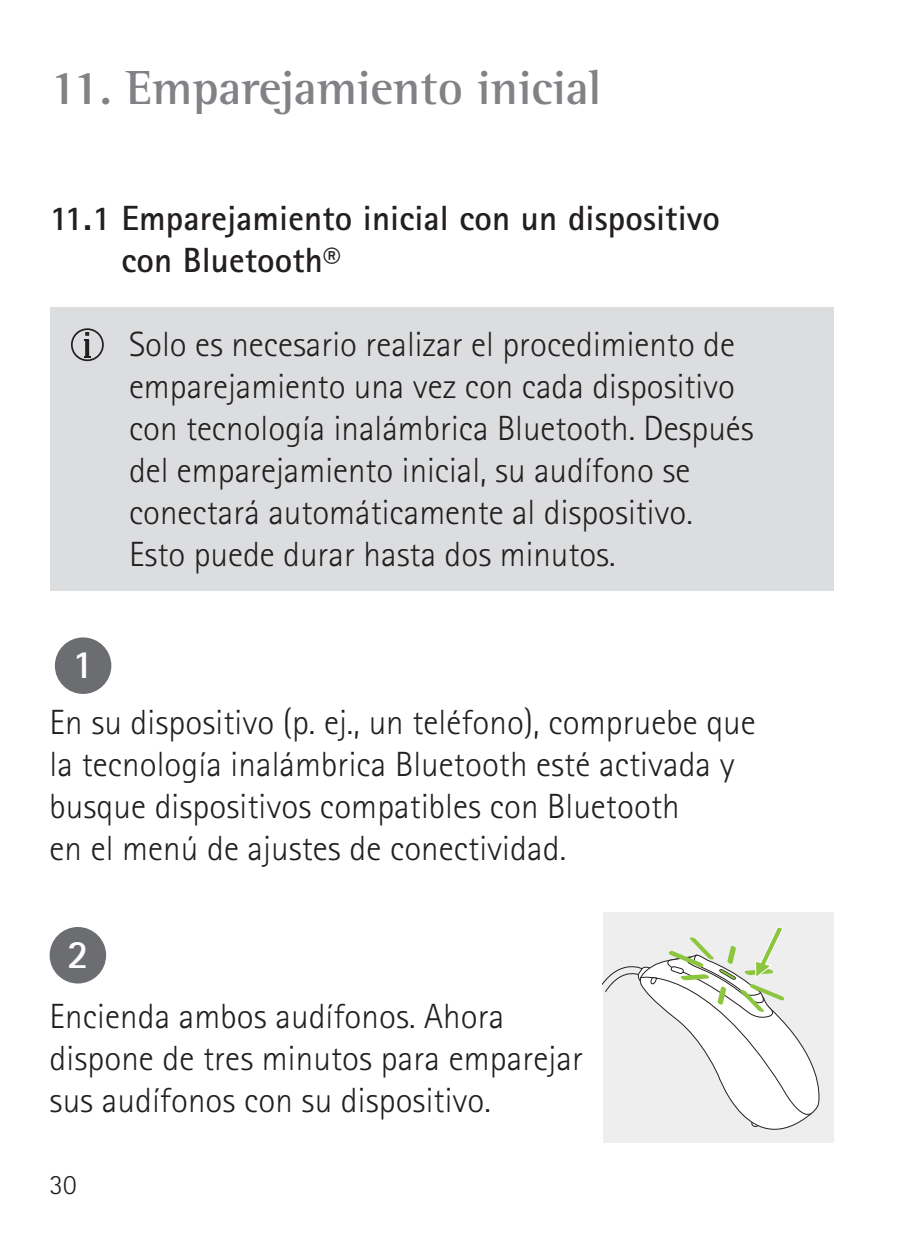
<style>
.page{position:relative;width:913px;height:1241px;background:#fff}
.page>*{position:absolute;margin:0;border:0;box-sizing:border-box;transform-origin:0 0}
.t1{font:700 49px "Rotis Semi Serif Pro";color:#808285}
.t2{font:700 40.25px "Rotis Sans Serif Pro";color:#fff}
.t3{font:300 35px/42px "Rotis Sans Serif Pro";letter-spacing:.005em;color:#231f20}
.t4{font:700 35px/42px "Rotis Sans Serif Pro";letter-spacing:.005em;color:#231f20}
.t5{font:300 28px "Rotis Sans Serif Pro";color:#231f20}
</style>
<div class="page">
<div style="left:50px;top:307px;width:783px;height:283px;background:#dcdddf"></div>
<svg style="left:71px;top:328px;width:33px;height:33px"></svg>
<div style="left:55px;top:637px;width:56px;height:56px;background:#6c6d70;border-radius:50%"></div>
<div style="left:50px;top:926px;width:56px;height:57px;background:#6c6d70;border-radius:50%"></div>
<div style="left:603px;top:912px;width:230px;height:230px;background:#eeeeef"></div>
<svg style="left:603px;top:927px;width:217px;height:203px"></svg>
<h1 class="t1" style="left:50px;top:57px;width:553px">11. Emparejamiento inicial</h1>
<p class="t4" style="left:121px;top:196px;width:600px;text-indent:-72px">11.1 Emparejamiento inicial con un dispositivo con Bluetooth®</p>
<p class="t2" style="left:72px;top:639px;width:23px">1</p>
<p class="t3" style="left:129px;top:323px;width:626px">Solo es necesario realizar el procedimiento de emparejamiento una vez con cada dispositivo con tecnología inalámbrica Bluetooth. Después del emparejamiento inicial, su audífono se conectará automáticamente al dispositivo.<br>Esto puede durar hasta dos minutos.</p>
<p class="t3" style="left:50px;top:701px;width:708px">En su dispositivo (p. ej., un teléfono), compruebe que la tecnología inalámbrica Bluetooth esté activada y busque dispositivos compatibles con Bluetooth<br>en el menú de ajustes de conectividad.</p>
<p class="t2" style="left:67px;top:928px;width:23px">2</p>
<p class="t3" style="left:50px;top:995px;width:535px">Encienda ambos audífonos. Ahora dispone de tres minutos para emparejar sus audífonos con su dispositivo.</p>
<p class="t5" style="left:50px;top:1168px;width:28px">30</p>
</div>
